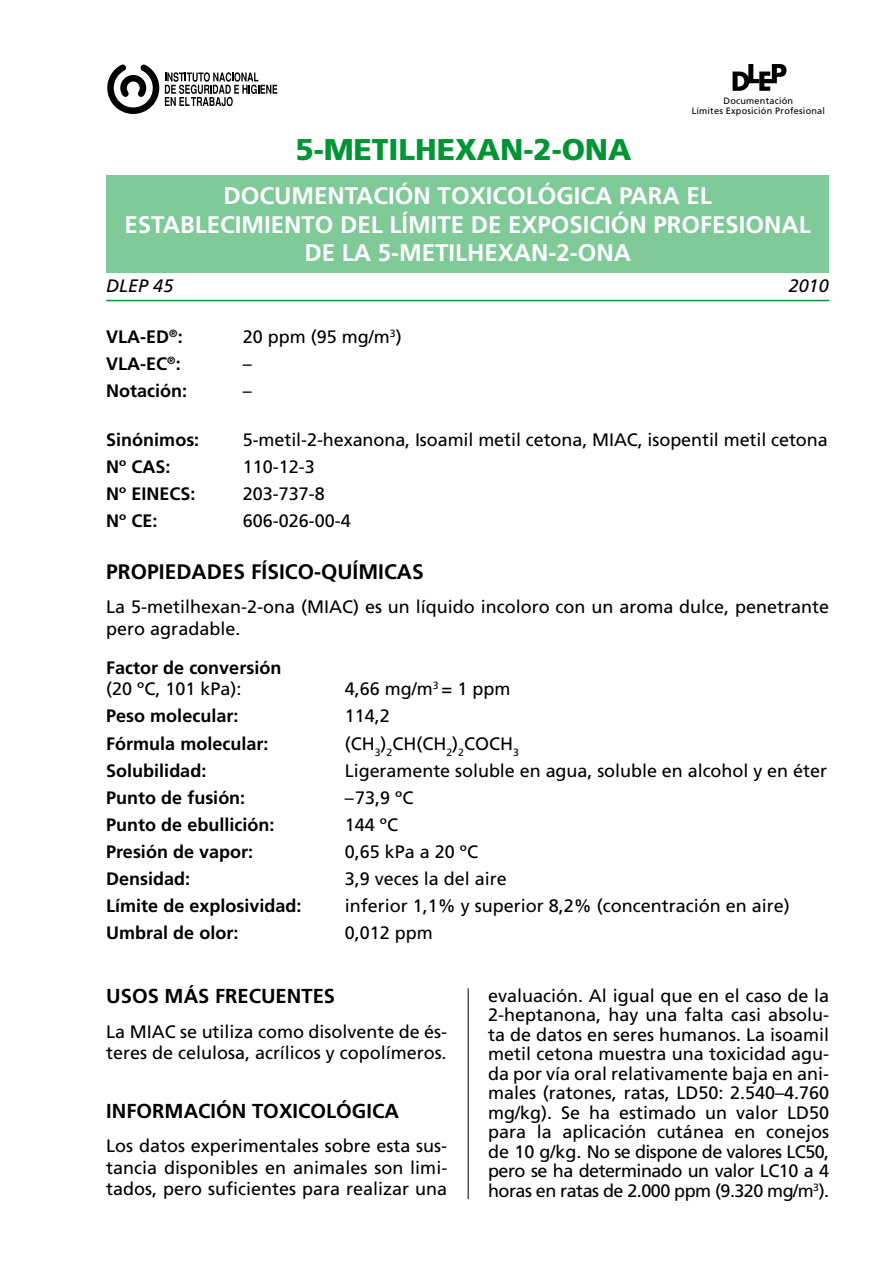
<style>
.page{position:relative;width:893px;height:1263px;background:#fff}
.page>*{position:absolute;margin:0;border:0;box-sizing:border-box;transform-origin:0 0}
.t1{font:900 30px "Frutiger";color:#009534}
.t2{font:700 24px/28.8px "Frutiger";color:#fff;text-align:center}
.t3{font:700 21px "Frutiger";color:#000}
.t4{font:700 20.25px "Frutiger";color:#000}
.t5{font:18px/19.5px "Frutiger";color:#000}
.t6{font:700 18px "Frutiger";color:#000}
.t7{font:italic 18px "Frutiger";color:#000}
.t8{font:9.15px/9.9px "Frutiger";letter-spacing:.02em;color:#000;text-align:center}
</style>
<div class="page">
<svg style="left:107px;top:64px;width:170px;height:50px"></svg>
<svg style="left:733px;top:64px;width:53px;height:27px"></svg>
<hr style="left:106px;top:300px;width:723px;height:1px;background:#009534">
<div style="left:106px;top:175px;width:723px;height:98px;background:#80ca99"></div>
<hr style="left:468px;top:988px;width:1px;height:211px;background:#000">
<p class="t8" style="left:692px;top:96px;width:135px">Documentación<br>Límites Exposición Profesional</p>
<h1 class="t1" style="left:295px;top:131px;width:338px">5-METILHEXAN-2-ONA</h1>
<h2 class="t2" style="left:125px;top:181px;width:688px">DOCUMENTACIÓN TOXICOLÓGICA PARA EL<br>ESTABLECIMIENTO DEL LÍMITE DE EXPOSICIÓN PROFESIONAL<br>DE LA 5-METILHEXAN-2-ONA</h2>
<p class="t7" style="left:106px;top:275px;width:69px">DLEP 45</p>
<p class="t7" style="left:789px;top:275px;width:42px">2010</p>
<p class="t6" style="left:106px;top:326px;width:78px">VLA-ED<sup>®</sup>:</p>
<p class="t5" style="left:243px;top:327px;width:160px">20 ppm (95 mg/m<sup>3</sup>)</p>
<p class="t6" style="left:106px;top:353px;width:76px">VLA-EC<sup>®</sup>:</p>
<p class="t5" style="left:243px;top:354px;width:10px">–</p>
<p class="t6" style="left:106px;top:380px;width:82px">Notación:</p>
<p class="t5" style="left:243px;top:381px;width:10px">–</p>
<p class="t6" style="left:106px;top:429px;width:95px">Sinónimos:</p>
<p class="t5" style="left:243px;top:430px;width:586px">5-metil-2-hexanona, Isoamil metil cetona, MIAC, isopentil metil cetona</p>
<p class="t6" style="left:106px;top:456px;width:66px">Nº CAS:</p>
<p class="t5" style="left:243px;top:457px;width:74px">110-12-3</p>
<p class="t6" style="left:106px;top:483px;width:91px">Nº EINECS:</p>
<p class="t5" style="left:243px;top:484px;width:84px">203-737-8</p>
<p class="t6" style="left:106px;top:510px;width:53px">Nº CE:</p>
<p class="t5" style="left:243px;top:511px;width:110px">606-026-00-4</p>
<p class="t3" style="left:106px;top:559px;width:319px">PROPIEDADES FÍSICO-QUÍMICAS</p>
<p class="t5" style="left:106px;top:596px;width:724px;line-height:21.6px">La 5-metilhexan-2-ona (MIAC) es un líquido incoloro con un aroma dulce, penetrante pero agradable.</p>
<p class="t6" style="left:106px;top:657px;width:177px">Factor de conversión</p>
<p class="t5" style="left:106px;top:679px;width:137px">(20 ºC, 101 kPa):</p>
<p class="t5" style="left:345px;top:679px;width:167px">4,66 mg/m<sup>3</sup> = 1 ppm</p>
<p class="t6" style="left:106px;top:706px;width:134px">Peso molecular:</p>
<p class="t5" style="left:345px;top:706px;width:47px">114,2</p>
<p class="t6" style="left:106px;top:733px;width:164px">Fórmula molecular:</p>
<p class="t5" style="left:345px;top:734px;width:176px">(CH<sub>3</sub>)<sub>2</sub>CH(CH<sub>2</sub>)<sub>2</sub>COCH<sub>3</sub></p>
<p class="t6" style="left:106px;top:760px;width:102px">Solubilidad:</p>
<p class="t5" style="left:345px;top:761px;width:484px">Ligeramente soluble en agua, soluble en alcohol y en éter</p>
<p class="t6" style="left:106px;top:787px;width:141px">Punto de fusión:</p>
<p class="t5" style="left:345px;top:788px;width:70px">–73,9 ºC</p>
<p class="t6" style="left:106px;top:814px;width:170px">Punto de ebullición:</p>
<p class="t5" style="left:345px;top:815px;width:55px">144 ºC</p>
<p class="t6" style="left:106px;top:841px;width:148px">Presión de vapor:</p>
<p class="t5" style="left:345px;top:842px;width:135px">0,65 kPa a 20 ºC</p>
<p class="t6" style="left:106px;top:868px;width:86px">Densidad:</p>
<p class="t5" style="left:345px;top:869px;width:164px">3,9 veces la del aire</p>
<p class="t6" style="left:106px;top:895px;width:197px">Límite de explosividad:</p>
<p class="t5" style="left:345px;top:896px;width:447px">inferior 1,1% y superior 8,2% (concentración en aire)</p>
<p class="t6" style="left:106px;top:923px;width:134px">Umbral de olor:</p>
<p class="t5" style="left:345px;top:923px;width:90px">0,012 ppm</p>
<p class="t4" style="left:106px;top:984px;width:230px">USOS MÁS FRECUENTES</p>
<p class="t5" style="left:106px;top:1021px;width:342px;line-height:21.6px">La MIAC se utiliza como disolvente de és&shy;teres de celulosa, acrílicos y copolímeros.</p>
<p class="t4" style="left:106px;top:1099px;width:294px">INFORMACIÓN TOXICOLÓGICA</p>
<p class="t5" style="left:106px;top:1135px;width:342px;line-height:21.6px;text-align:justify">Los datos experimentales sobre esta sus&shy;tancia disponibles en animales son limi&shy;tados, pero suficientes para realizar una</p>
<p class="t5" style="left:488px;top:986px;width:343px;text-align:justify">evaluación. Al igual que en el caso de la 2-heptanona, hay una falta casi absolu&shy;ta de datos en seres humanos. La isoamil metil cetona muestra una toxicidad agu&shy;da por vía oral relativamente baja en ani&shy;males (ratones, ratas, LD50: 2.540–4.760 mg/kg). Se ha estimado un valor LD50 para la aplicación cutánea en conejos de 10 g/kg. No se dispone de valores LC50, pero se ha determinado un valor LC10 a 4 horas en ratas de 2.000 ppm (9.320 mg/m<sup>3</sup>).</p>
</div>
